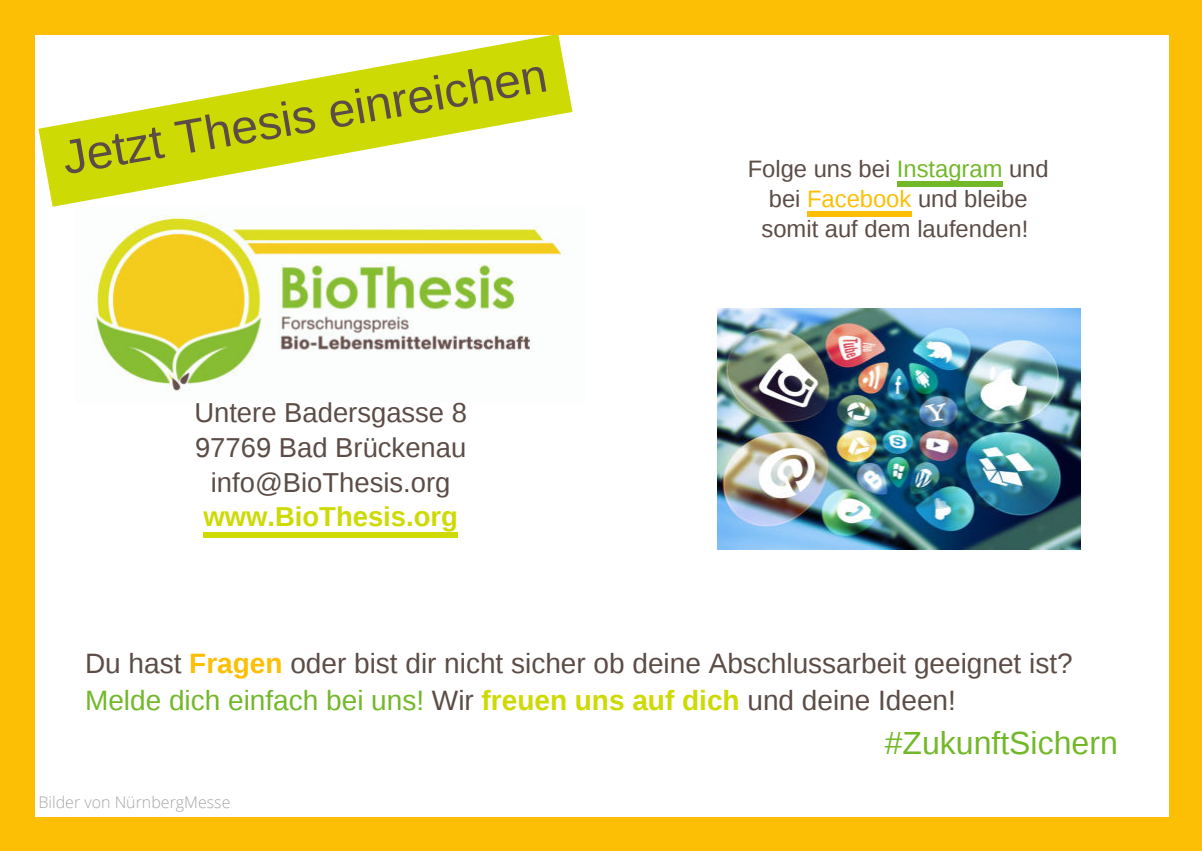
<style>
.page{position:relative;width:1202px;height:851px;background:#fff}
.page>*{position:absolute;margin:0;border:0;box-sizing:border-box;transform-origin:0 0}
.t1{font:48px "Liberation Sans";color:#5b4c46}
.t2{font:32px "Liberation Sans";color:#72b829}
.t3{font:28px/37.2px "Liberation Sans";color:#5b4c46}
.t4{font:27.4px/34.6px "Liberation Sans";color:#5b4c46;text-align:center}
.t5{font:700 27.4px "Liberation Sans";color:#cdda04}
.t6{font:23.8px/30px "Liberation Sans";color:#5b4c46;text-align:center}
.t7{font:300 16px "Open Sans";color:#a6a6a6}
.s1{color:#72b829}
.s2{color:#fcbf05}
.s3{font-weight:700;color:#fcbf05}
.s4{font-weight:700;color:#cdda04}
</style>
<div class="page">
<svg style="left:38px;top:35px;width:534px;height:172px"></svg>
<div style="left:0;top:0;width:1199px;height:35px;background:#fcbf05"></div>
<div style="left:0;top:0;width:35px;height:850px;background:#fcbf05"></div>
<div style="left:1168px;top:0;width:34px;height:850px;background:#fcbf05"></div>
<div style="left:0;top:817px;width:1202px;height:33px;background:#fcbf05"></div>
<img style="left:93px;top:215px;width:473px;height:176px">
<img style="left:717px;top:308px;width:363px;height:242px">
<div style="left:203px;top:532px;width:255px;height:5px;background:#cdda04"></div>
<div style="left:897px;top:182px;width:105px;height:5px;background:#72b829"></div>
<div style="left:807px;top:212px;width:104px;height:5px;background:#fcbf05"></div>
<h1 class="t1" style="left:58px;top:132px;width:492px;rotate:-10deg">Jetzt Thesis einreichen</h1>
<p class="t4" style="left:194px;top:396px;width:274px">Untere Badersgasse 8<br>97769 Bad Brückenau info@BioThesis.org</p>
<p class="t5" style="left:203px;top:498px;width:256px">www.BioThesis.org</p>
<p class="t6" style="left:747px;top:154px;width:302px">Folge uns bei <span class="s1">Instagram</span> und bei <span class="s2">Facebook</span> und bleibe somit auf dem laufenden!</p>
<p class="t3" style="left:85px;top:645px;width:989px">Du hast <span class="s3">Fragen</span> oder bist dir nicht sicher ob deine Abschlussarbeit geeignet ist?<br><span class="s1">Melde dich einfach bei uns!</span> Wir <span class="s4">freuen uns auf dich</span> und deine Ideen!</p>
<p class="t7" style="left:38px;top:791px;width:193px">Bilder von NürnbergMesse</p>
<p class="t2" style="left:884px;top:724px;width:234px">#ZukunftSichern</p>
</div>
